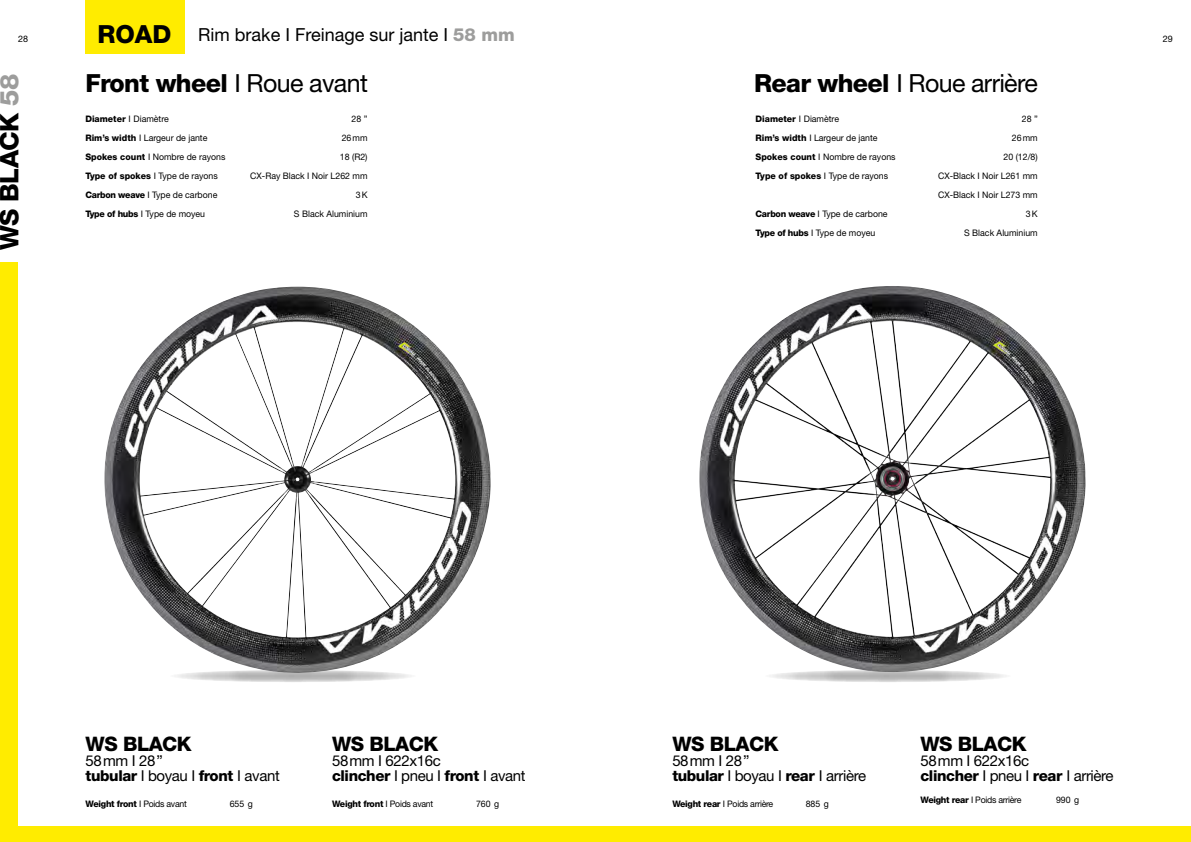
<style>
.page{position:relative;width:1191px;height:842px;background:#fff}
.page>*{position:absolute;margin:0;border:0;box-sizing:border-box;transform-origin:0 0}
.t1{font:800 25.8px "Helvetica Neue LT Std";letter-spacing:-.025em;color:#000}
.t2{font:25px "Helvetica Neue LT Std";letter-spacing:-.025em;color:#000}
.t3{font:800 25px "Helvetica Neue LT Std";letter-spacing:-.025em;color:#000}
.t4{font:800 20px "Helvetica Neue LT Std";letter-spacing:-.025em;color:#000}
.t5{font:18px "Helvetica Neue LT Std";color:#000}
.t6{font:15px/15px "Helvetica Neue LT Std";letter-spacing:-.025em;color:#000}
.t7{font:9px/19px "Helvetica Neue LT Std";color:#000}
.t8{font:9px "Helvetica Neue LT Std";letter-spacing:-.03em;color:#000}
.t9{font:800 9px "Helvetica Neue LT Std";letter-spacing:-.03em;color:#000}
.s1{color:#9d9d9c}
.s2{font-weight:800;font-size:25px}
.s3{font-weight:800;color:#9d9d9c}
.s4{font-weight:400}
.s5{font-weight:800}
</style>
<div class="page">
<div style="left:0;top:827px;width:1191px;height:15px;background:#ffec00"></div>
<div style="left:0;top:262px;width:18px;height:580px;background:#ffec00"></div>
<svg style="left:169px;top:670px;width:248px;height:12px"></svg>
<img style="left:104px;top:287px;width:387px;height:390px">
<div style="left:86px;top:0;width:99px;height:54px;background:#ffec00"></div>
<svg style="left:763px;top:670px;width:249px;height:12px"></svg>
<img style="left:699px;top:286px;width:387px;height:390px">
<p class="t7" style="left:18px;top:30px;width:12px">28</p>
<h1 class="t1" style="left:-6px;top:250px;width:177px;rotate:-90deg">WS BLACK <span class="s1">58</span></h1>
<h3 class="t5" style="left:97px;top:24px;width:419px"><span class="s2">ROAD</span> Rim brake I Freinage sur jante I <span class="s3">58 mm</span></h3>
<p class="t7" style="left:1162px;top:30px;width:12px">29</p>
<h2 class="t3" style="left:85px;top:68px;width:284px">Front wheel <span class="s4">I Roue avant</span></h2>
<p class="t7" style="left:85px;top:109px;width:141px"><span class="s5">Diameter</span> I Diamètre<br><span class="s5">Rim’s width</span> I Largeur de jante<br><span class="s5">Spokes count</span> I Nombre de rayons<br><span class="s5">Type of spokes</span> I Type de rayons<br><span class="s5">Carbon weave</span> I Type de carbone<br><span class="s5">Type of hubs</span> I Type de moyeu</p>
<p class="t7" style="left:250px;top:109px;width:119px;text-align:right">28 ”<br>26mm<br>18 (R2)<br>CX-Ray Black I Noir L262 mm<br>3K<br>S Black Aluminium</p>
<h2 class="t2" style="left:754px;top:68px;width:285px"><span class="s5">Rear wheel</span> I Roue arrière</h2>
<p class="t7" style="left:755px;top:109px;width:141px"><span class="s5">Diameter</span> I Diamètre<br><span class="s5">Rim’s width</span> I Largeur de jante<br><span class="s5">Spokes count</span> I Nombre de rayons<br><span class="s5">Type of spokes</span> I Type de rayons</p>
<p class="t7" style="left:755px;top:204px;width:134px"><span class="s5">Carbon weave</span> I Type de carbone<br><span class="s5">Type of hubs</span> I Type de moyeu</p>
<p class="t7" style="left:938px;top:109px;width:101px;text-align:right">28 ”<br>26mm<br>20 (12/8)<br>CX-Black I Noir L261 mm<br>CX-Black I Noir L273 mm<br>3K<br>S Black Aluminium</p>
<h3 class="t4" style="left:86px;top:732px;width:108px">WS BLACK</h3>
<h3 class="t6" style="left:86px;top:753px;width:196px">58mm I 28”<br><span class="s5">tubular</span> I boyau I <span class="s5">front</span> I avant</h3>
<p class="t9" style="left:86px;top:799px;width:103px">Weight front <span class="s4">I Poids avant</span></p>
<p class="t7" style="left:230px;top:794px;width:25px">655 g</p>
<h3 class="t4" style="left:332px;top:732px;width:108px">WS BLACK</h3>
<h3 class="t6" style="left:332px;top:753px;width:195px">58mm I 622x16c<br><span class="s5">clincher</span> I pneu I <span class="s5">front</span> I avant</h3>
<p class="t9" style="left:332px;top:799px;width:103px">Weight front <span class="s4">I Poids avant</span></p>
<p class="t7" style="left:476px;top:794px;width:25px">760 g</p>
<h3 class="t4" style="left:672px;top:732px;width:108px">WS BLACK</h3>
<h3 class="t6" style="left:672px;top:753px;width:195px">58mm I 28”<br><span class="s5">tubular</span> I boyau I <span class="s5">rear</span> I arrière</h3>
<p class="t8" style="left:672px;top:799px;width:102px"><span class="s5">Weight rear</span> I Poids arrière</p>
<p class="t7" style="left:805px;top:794px;width:25px">885 g</p>
<h3 class="t4" style="left:920px;top:732px;width:108px">WS BLACK</h3>
<h3 class="t6" style="left:920px;top:753px;width:195px">58mm I 622x16c<br><span class="s5">clincher</span> I pneu I <span class="s5">rear</span> I arrière</h3>
<p class="t8" style="left:920px;top:794px;width:102px"><span class="s5">Weight rear</span> I Poids arrière</p>
<p class="t7" style="left:1056px;top:790px;width:25px">990 g</p>
</div>
